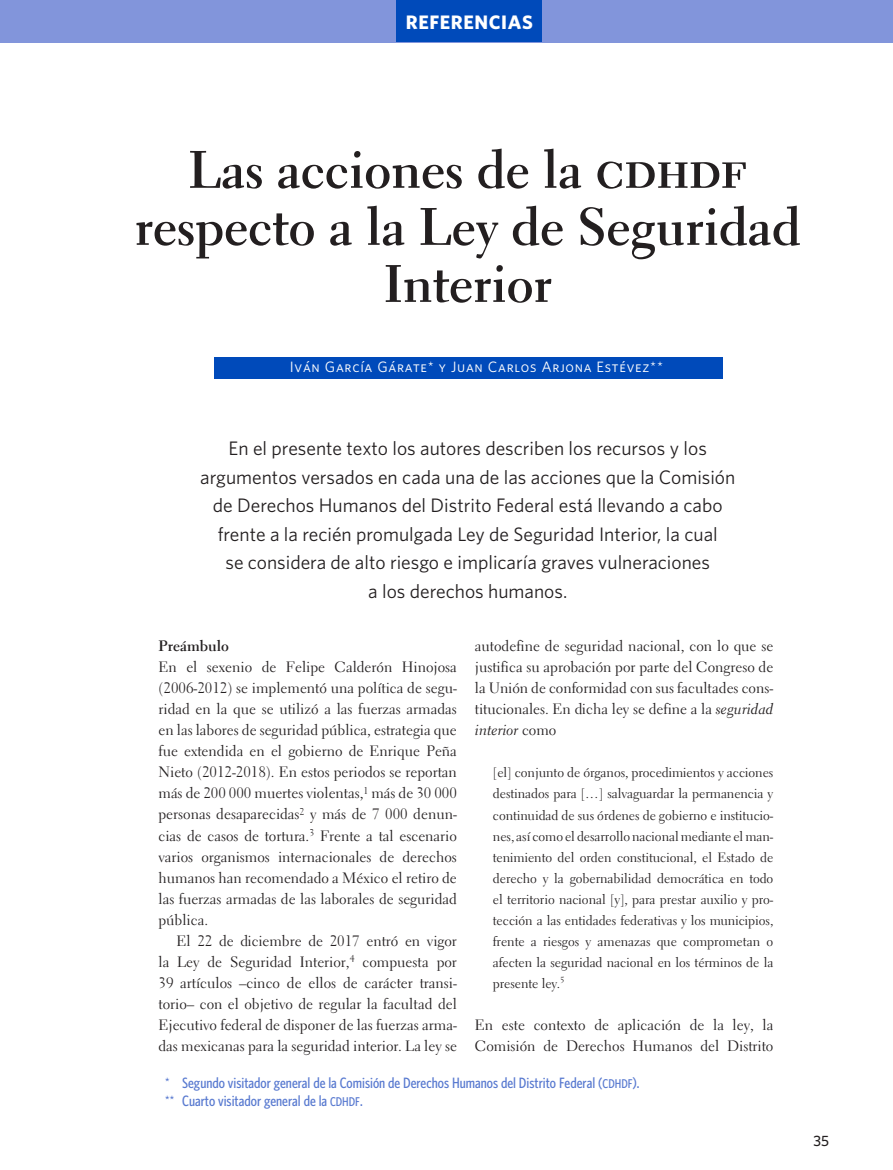
<style>
.page{position:relative;width:893px;height:1170px;background:#fff}
.page>*{position:absolute;margin:0;border:0;box-sizing:border-box;transform-origin:0 0}
.Titulo_analisis{font:700 52.5px/57px "Electra LT Std";letter-spacing:-.005em;color:#231f20;text-align:center}
.Destacado{font:19.5px/28.5px "Whitney";color:#231f20;text-align:center}
.t1{font:700 19.5px "Whitney";letter-spacing:.03em;color:#fff}
.Normal_s_s{font:15px/21px "Electra LT Std";color:#231f20;text-align:justify}
.Normal_c_s{font:15px/21px "Electra LT Std";color:#231f20;text-align:justify}
.Autor_nota{font:500 15px "Whitney Condensed";color:#597ad0}
.Autor{font:15px "Whitney Book SC";letter-spacing:.05em;color:#fff}
.Normal_s_s-2{font:700 15px "Electra LT Std";color:#231f20}
.t2{font:500 15px "Whitney";color:#231f20}
.Bando{font:13.5px/21px "Electra LT Std";letter-spacing:-.005em;color:#231f20;text-align:justify}
.s1{font-family:"Electra LT Std Cursive"}
.s2{font-family:"Whitney Condensed Medium SC850";font-weight:400;font-size:12.75px}
.s3{font-family:"Whitney Condensed Medium SC850";font-weight:400}
</style>
<div class="page">
<div style="left:0;top:0;width:893px;height:43px;background:#8295db"></div>
<div style="left:397px;top:0;width:145px;height:42px;background:#004aba"></div>
<div style="left:214px;top:357px;width:509px;height:21px;background:#004aba"></div>
<h2 class="t1" style="left:406px;top:10px;width:128px">REFERENCIAS</h2>
<p class="Titulo_analisis" style="left:135px;top:141px;width:668px">Las acciones de la cdhdf respecto a la Ley de Seguridad<br>Interior</p>
<p class="Autor" style="left:290px;top:357px;width:375px">Iván García Gárate* y Juan Carlos Arjona Estévez**</p>
<p class="Destacado" style="left:200px;top:434px;width:537px">En el presente texto los autores describen los recursos y los argumentos versados en cada una de las acciones que la Comisión de Derechos Humanos del Distrito Federal está llevando a cabo frente a la recién promulgada Ley de Seguridad Interior, la cual<br>se considera de alto riesgo e implicaría graves vulneraciones</p>
<p class="Destacado" style="left:368px;top:576px;width:201px">a los derechos humanos.</p>
<p class="Normal_s_s-2" style="left:158px;top:637px;width:72px">Preámbulo</p>
<p class="Normal_s_s" style="left:158px;top:656px;width:300px">En el sexenio de Felipe Calderón Hinojosa (2006-2012) se implementó una política de segu&shy;ridad en la que se utilizó a las fuerzas armadas en las labores de seguridad pública, estrategia que fue extendida en el gobierno de Enrique Peña Nieto (2012-2018). En estos periodos se reportan más de 200 000 muertes violentas,<sup>1</sup> más de 30 000 personas desaparecidas<sup>2</sup> y más de 7 000 denun&shy;cias de casos de tortura.<sup>3</sup> Frente a tal escenario varios organismos internacionales de derechos humanos han recomendado a México el retiro de las fuerzas armadas de las laborales de seguridad pública.</p>
<p class="Normal_c_s" style="left:158px;top:929px;width:300px;text-indent:18px">El 22 de diciembre de 2017 entró en vigor la Ley de Seguridad Interior,<sup>4</sup> compuesta por 39 artículos –cinco de ellos de carácter transi&shy;torio– con el objetivo de regular la facultad del Ejecutivo federal de disponer de las fuerzas arma&shy;das mexicanas para la seguridad interior. La ley se</p>
<p class="Normal_c_s" style="left:475px;top:635px;width:300px">autodefine de seguridad nacional, con lo que se justifica su aprobación por parte del Congreso de la Unión de conformidad con sus facultades cons&shy;titucionales. En dicha ley se define a la <span class="s1">seguridad interior</span> como</p>
<p class="Bando" style="left:493px;top:762px;width:282px">[el] conjunto de órganos, procedimientos y acciones destinados para […] salvaguardar la permanencia y continuidad de sus órdenes de gobierno e institucio&shy;nes, así como el desarrollo nacional mediante el man&shy;tenimiento del orden constitucional, el Estado de derecho y la gobernabilidad democrática en todo el territorio nacional [y], para prestar auxilio y pro&shy;tección a las entidades federativas y los municipios, frente a riesgos y amenazas que comprometan o afecten la seguridad nacional en los términos de la presente ley.<sup>5</sup></p>
<p class="Normal_s_s" style="left:475px;top:1013px;width:300px">En este contexto de aplicación de la ley, la<br>Comisión de Derechos Humanos del Distrito</p>
<p class="Autor_nota" style="left:165px;top:1073px;width:476px">* Segundo visitador general de la Comisión de Derechos Humanos del Distrito Federal (<span class="s2">cdhdf</span><span class="s3">)</span>.</p>
<p class="Autor_nota" style="left:165px;top:1091px;width:199px">** Cuarto visitador general de la <span class="s2">cdhdf</span>.</p>
<p class="t2" style="left:814px;top:1131px;width:17px">35</p>
</div>
